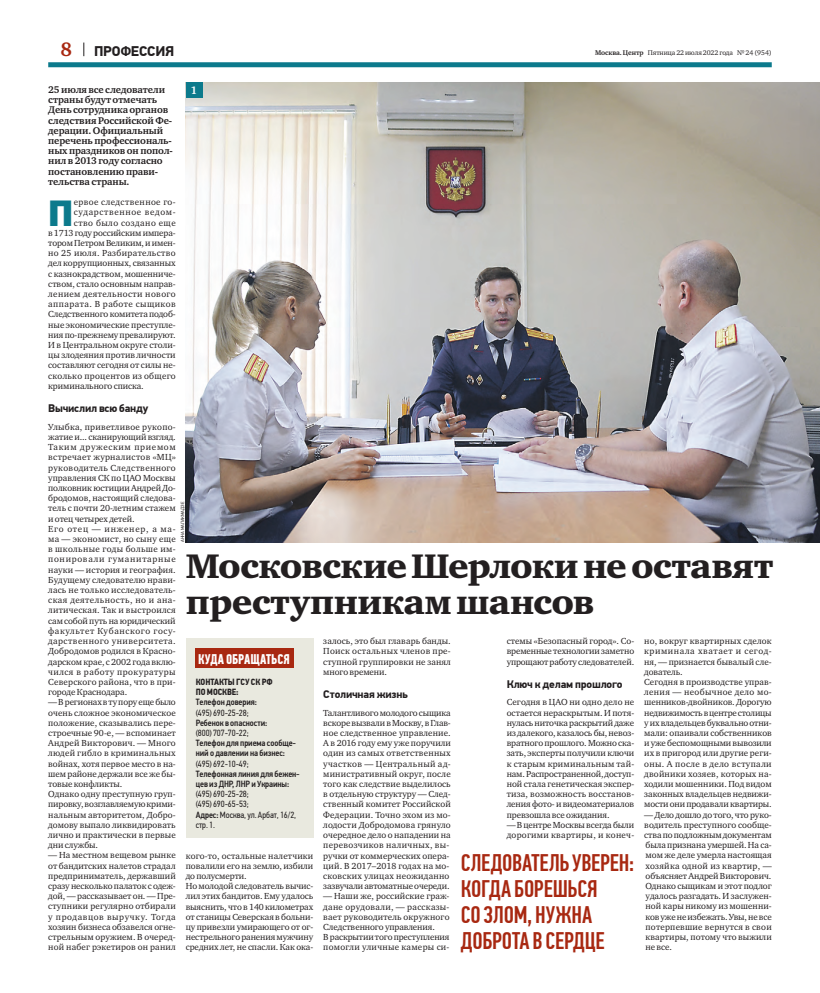
<style>
.page{position:relative;width:820px;height:993px;background:#fff}
.page>*{position:absolute;margin:0;border:0;box-sizing:border-box;transform-origin:0 0}
.t1{font:900 36.2px "PF Din Text Pro";color:#0c7a8c}
.t2{font:35px/36px "Charter ITC Black";letter-spacing:-.02em;color:#231f20}
.t3{font:500 24px/26px "PF Din Text Comp Pro";letter-spacing:-.005em;color:#a82811}
.t4{font:700 14px "PF Din Text Comp Pro";letter-spacing:.005em;color:#fff}
.t5{font:700 14px "PF Din Text Pro";letter-spacing:-.015em;color:#231f20}
.t6{font:700 11px "PF Din Text Pro";letter-spacing:-.015em;color:#231f20}
.t7{font:700 11px "Charter ITC";color:#fff}
.t8{font:700 10px/10.2px "Charter ITC";letter-spacing:-.01em;color:#231f20}
.t9{font:9px/10.2px "Charter ITC";letter-spacing:.005em;color:#231f20}
.t10{font:500 9px/10.2px "PF Din Text Cond Pro";letter-spacing:-.01em;color:#231f20}
.t11{font:9px/10.2px "PF Din Text Cond Pro";letter-spacing:-.01em;color:#231f20}
.t12{font:9px "Charter ITC";letter-spacing:.04em;color:#231f20}
.t13{font:9px "Charter ITC";letter-spacing:-.015em;color:#231f20}
.t14{font:9px "Charter ITC";letter-spacing:.035em;color:#231f20}
.t15{font:9px "Charter ITC";letter-spacing:.025em;color:#231f20}
.t16{font:700 9px/10.2px "PF Din Text Cond Pro";letter-spacing:-.01em;color:#231f20}
.t17{font:9px "Charter ITC";letter-spacing:.045em;color:#231f20}
.t18{font:9px "Charter ITC";letter-spacing:.07em;color:#231f20}
.t19{font:9px "Charter ITC";letter-spacing:.05em;color:#231f20}
.t20{font:7px "Charter ITC";letter-spacing:-.01em;color:#231f20}
.t21{font:4.5px "PF Din Text Pro";color:#231f20}
.s1{font-family:"Charter ITC";font-size:20px;color:#a82811}
.s2{font-weight:700}
.s3{font-weight:500}
</style>
<div class="page">
<div style="left:48px;top:62px;width:723px;height:5px;background:#0c7a8c"></div>
<svg style="left:83px;top:43px;width:1px;height:13px"></svg>
<div style="left:186px;top:638px;width:127px;height:199px;background:#e9e9df"></div>
<div style="left:195px;top:648px;width:98px;height:20px;background:#a82811"></div>
<img style="left:186px;top:83px;width:633px;height:459px">
<div style="left:186px;top:83px;width:16px;height:15px;background:#0c7a8c"></div>
<h3 class="t5" style="left:60px;top:46px;width:115px"><span class="s1">8</span> ПРОФЕССИЯ</h3>
<p class="t20" style="left:595px;top:48px;width:178px"><span class="s2">Москва. Центр</span> Пятница 22 июля 2022 года № 24 (954)</p>
<p class="t8" style="left:48px;top:84px;width:126px">25 июля все следователи страны будут отмечать<br>День сотрудника органов следствия Российской Фе&shy;дерации. Официальный перечень профессиональ&shy;ных праздников он попол&shy;нил в 2013 году согласно постановлению прави&shy;тельства страны.</p>
<h1 class="t1" style="left:48px;top:198px;width:27px">П</h1>
<p class="t12" style="left:74px;top:196px;width:103px">ервое следственное го-</p>
<p class="t7" style="left:191px;top:84px;width:8px">1</p>
<p class="t18" style="left:74px;top:207px;width:103px">сударственное ведом-</p>
<p class="t19" style="left:74px;top:217px;width:103px">ство было создано еще</p>
<p class="t9" style="left:48px;top:227px;width:129px">в 1713 году российским импера-</p>
<p class="t13" style="left:48px;top:237px;width:129px">тором Петром Великим, и имен-</p>
<p class="t14" style="left:48px;top:247px;width:129px">но 25 июля. Разбирательство</p>
<p class="t9" style="left:48px;top:258px;width:129px">дел коррупционных, связанных</p>
<p class="t9" style="left:48px;top:268px;width:129px">с казнокрадством, мошенниче-</p>
<p class="t9" style="left:48px;top:278px;width:129px">ством, стало основным направ-</p>
<p class="t12" style="left:48px;top:288px;width:129px">лением деятельности нового</p>
<p class="t17" style="left:48px;top:298px;width:129px">аппарата. В работе сыщиков</p>
<p class="t9" style="left:48px;top:309px;width:129px">Следственного комитета подоб-</p>
<p class="t9" style="left:48px;top:319px;width:129px">ные экономические преступле-</p>
<p class="t9" style="left:48px;top:329px;width:129px">ния по-прежнему превалируют.</p>
<p class="t9" style="left:48px;top:340px;width:129px">И в Центральном округе столи-</p>
<p class="t9" style="left:48px;top:350px;width:129px">цы злодеяния против личности</p>
<p class="t9" style="left:48px;top:360px;width:129px">составляют сегодня от силы не-</p>
<p class="t15" style="left:48px;top:370px;width:129px">сколько процентов из общего</p>
<p class="t9" style="left:48px;top:380px;width:97px">криминального списка.</p>
<p class="t6" style="left:48px;top:404px;width:101px">Вычислил всю банду</p>
<p class="t9" style="left:48px;top:421px;width:129px">Улыбка, приветливое рукопо&shy;жатие и... сканирующий взгляд.<br>Таким дружеским приемом встречает журналистов «МЦ» руководитель Следственного управления СК по ЦАО Москвы полковник юстиции Андрей До&shy;бродомов, настоящий следова&shy;тель с почти 20-летним стажем и отец четырех детей.<br>Его отец — инженер, а ма&shy;ма — экономист, но сыну еще в школьные годы больше им&shy;понировали гуманитарные науки — история и география.<br>Будущему следователю нрави&shy;лась не только исследователь&shy;ская деятельность, но и ана&shy;литическая. Так и выстроился сам собой путь на юридический факультет Кубанского госу&shy;дарственного университета.<br>Добродомов родился в Красно&shy;дарском крае, с 2002 года вклю&shy;чился в работу прокуратуры<br>Северского района, что в при&shy;городе Краснодара.</p>
<p class="t9" style="left:48px;top:697px;width:129px">— В регионах в ту пору еще было очень сложное экономическое положение, сказывались пере&shy;строечные 90-е, — вспоминает<br>Андрей Викторович. — Много людей гибло в криминальных войнах, хотя первое место в на&shy;шем районе держали все же бы&shy;товые конфликты.<br>Однако одну преступную груп&shy;пировку, возглавляемую крими&shy;нальным авторитетом, Добро&shy;домову выпало ликвидировать лично и практически в первые дни службы.</p>
<p class="t9" style="left:48px;top:850px;width:129px;text-align:justify">— На местном вещевом рынке от бандитских налетов страдал предприниматель, державший сразу несколько палаток с одеж&shy;дой, — рассказывает он. — Пре&shy;ступники регулярно отбирали у продавцов выручку. Тогда хозяин бизнеса обзавелся огне&shy;стрельным оружием. В очеред&shy;ной набег рэкетиров он ранил</p>
<p class="t21" style="left:181px;top:542px;width:42px;rotate:-90deg">АННА МАЛАКМАДЗЕ</p>
<h2 class="t2" style="left:186px;top:548px;width:588px">Московские Шерлоки не оставят преступникам шансов</h2>
<p class="t9" style="left:323px;top:635px;width:129px;text-align:justify">залось, это был главарь банды.<br>Поиск остальных членов пре&shy;ступной группировки не занял много времени.</p>
<p class="t6" style="left:323px;top:689px;width:86px">Столичная жизнь</p>
<p class="t9" style="left:323px;top:707px;width:129px">Талантливого молодого сыщика вскоре вызвали в Москву, в Глав&shy;ное следственное управление.<br>А в 2016 году ему уже поручили один из самых ответственных участков — Центральный ад&shy;министративный округ, после того как следствие выделилось в отдельную структуру — След&shy;ственный комитет Российской<br>Федерации. Точно эхом из мо&shy;лодости Добродомова грянуло очередное дело о нападении на перевозчиков наличных, вы&shy;ручки от коммерческих опера&shy;ций. В 2017–2018 годах на мо&shy;сковских улицах неожиданно зазвучали автоматные очереди.</p>
<p class="t9" style="left:323px;top:890px;width:128px">— Наши же, российские граж&shy;дане орудовали, — рассказы&shy;вает руководитель окружного<br>Следственного управления.<br>В раскрытии того преступления помогли уличные камеры си-</p>
<p class="t9" style="left:506px;top:635px;width:129px;text-align:justify">стемы «Безопасный город». Со&shy;временные технологии заметно упрощают работу следователей.</p>
<p class="t6" style="left:506px;top:679px;width:117px">Ключ к делам прошлого</p>
<p class="t9" style="left:506px;top:697px;width:129px;text-align:justify">Сегодня в ЦАО ни одно дело не остается нераскрытым. И потя&shy;нулась ниточка раскрытий даже из далекого, казалось бы, невоз&shy;вратного прошлого. Можно ска&shy;зать, эксперты получили ключи к старым криминальным тай&shy;нам. Распространенной, доступ&shy;ной стала генетическая экспер&shy;тиза, возможность восстанов&shy;ления фото- и видеоматериалов превзошла все ожидания.</p>
<p class="t9" style="left:506px;top:819px;width:129px">— В центре Москвы всегда были дорогими квартиры, и конеч-</p>
<p class="t9" style="left:644px;top:635px;width:129px">но, вокруг квартирных сделок криминала хватает и сегод&shy;ня, — признается бывалый сле&shy;дователь.<br>Сегодня в производстве управ&shy;ления — необычное дело мо&shy;шенников-двойников. Дорогую недвижимость в центре столицы у их владельцев буквально отни&shy;мали: опаивали собственников и уже беспомощными вывозили их в пригород или другие реги&shy;оны. А после в дело вступали двойники хозяев, которых на&shy;ходили мошенники. Под видом законных владельцев недвижи&shy;мости они продавали квартиры.</p>
<p class="t9" style="left:644px;top:809px;width:129px;text-align:justify">— Дело дошло до того, что руко&shy;водитель преступного сообще&shy;ства по подложным документам была признана умершей. На са&shy;мом же деле умерла настоящая хозяйка одной из квартир, — объясняет Андрей Викторович.<br>Однако сыщикам и этот подлог удалось разгадать. И заслужен&shy;ной кары никому из мошенни&shy;ков уже не избежать. Увы, не все потерпевшие вернутся в свои квартиры, потому что выжили не все.</p>
<h3 class="t4" style="left:198px;top:652px;width:93px">КУДА ОБРАЩАТЬСЯ</h3>
<p class="t16" style="left:196px;top:677px;width:78px">КОНТАКТЫ ГСУ СК РФ<br>ПО МОСКВЕ:</p>
<p class="t10" style="left:196px;top:697px;width:63px">Телефон доверия:</p>
<p class="t11" style="left:196px;top:708px;width:54px">(495) 690-25-28;</p>
<p class="t10" style="left:196px;top:718px;width:73px">Ребенок в опасности:</p>
<p class="t11" style="left:196px;top:728px;width:54px">(800) 707-70-22;</p>
<p class="t10" style="left:196px;top:738px;width:102px">Телефон для приема сообще&shy;ний о давлении на бизнес:</p>
<p class="t11" style="left:196px;top:759px;width:54px">(495) 692-10-49;</p>
<p class="t10" style="left:196px;top:769px;width:105px">Телефонная линия для бежен&shy;цев изДНР, ЛНР и Украины:</p>
<p class="t11" style="left:196px;top:789px;width:102px">(495) 690-25-28;<br>(495) 690-65-53;<br><span class="s3">Адрес:</span>Москва, ул. Арбат, 16/2, стр. 1.</p>
<p class="t9" style="left:186px;top:850px;width:129px">кого-то, остальные налетчики повалили его на землю, избили до полусмерти.<br>Но молодой следователь вычис&shy;лил этих бандитов. Ему удалось выяснить, что в 140 километрах от станицы Северская в больни&shy;цу привезли умирающего от ог&shy;нестрельного ранения мужчину средних лет, не спасли. Как ока-</p>
<h3 class="t3" style="left:460px;top:852px;width:175px">СЛЕДОВАТЕЛЬ УВЕРЕН:<br>КОГДА БОРЕШЬСЯ<br>СО ЗЛОМ, НУЖНА<br>ДОБРОТА В СЕРДЦЕ</h3>
</div>
